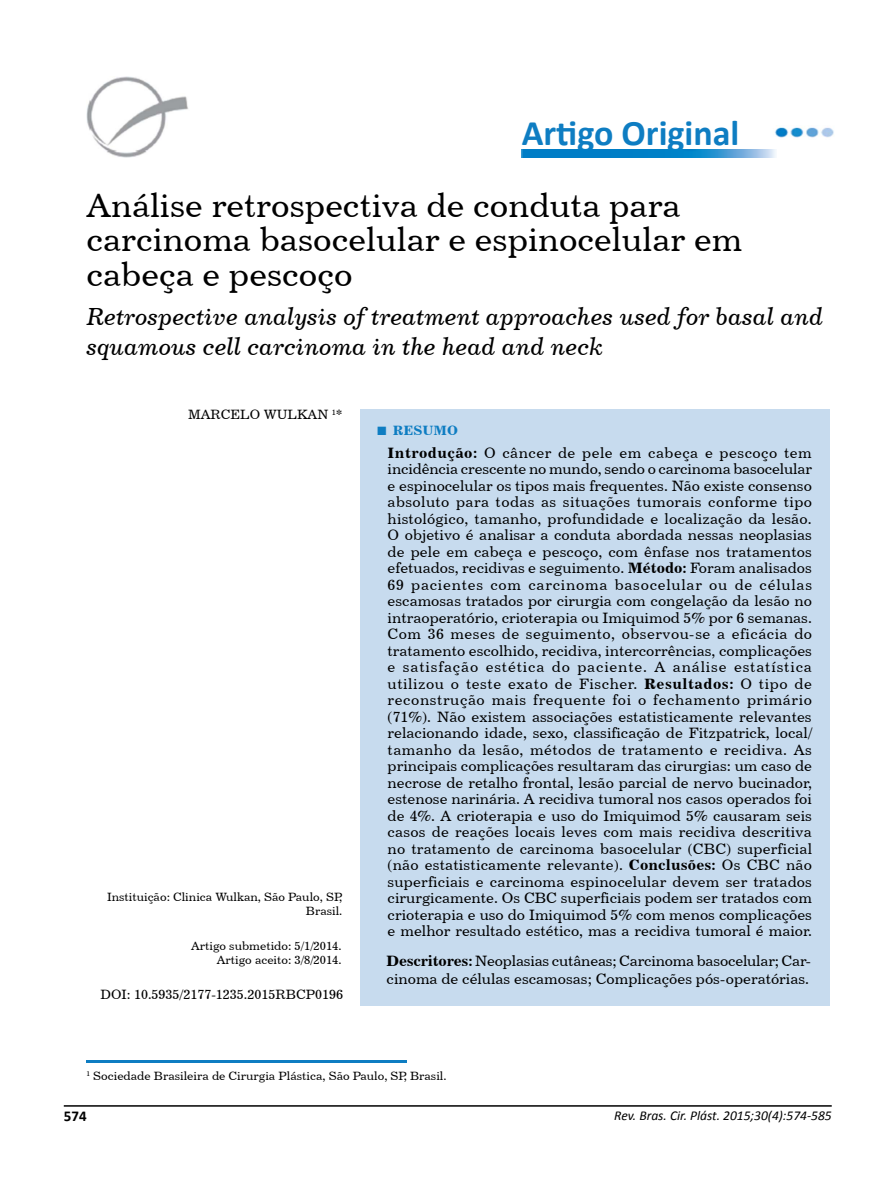
<style>
.page{position:relative;width:893px;height:1191px;background:#fff}
.page>*{position:absolute;margin:0;border:0;box-sizing:border-box;transform-origin:0 0}
.t1{font:700 36px "Calibri";color:#0e7dc2}
.t2{font:33.75px/34.5px "Century 731 BT Roman A";color:#000}
.t3{font:24.75px/30px "Century 731 BT Italic A";color:#000}
.t4{font:15px/16.5px "Century 731 BT Roman A";color:#000;text-align:justify}
.t5{font:700 15px "Calibri";color:#000}
.t6{font:13.5px "Century 731 BT Roman A";color:#000}
.t7{font:italic 13.5px "Calibri";color:#000}
.t8{font:13.5px "Century 731 BT Bold A";color:#0e7dc2}
.t9{font:12px/14.4px "Century 731 BT Roman A";color:#000;text-align:right}
.s1{font-family:"Times New Roman";font-weight:700;font-size:18px}
.s2{font-family:"Century 731 BT Bold A"}
</style>
<div class="page">
<hr style="left:64px;top:1105px;width:768px;height:1px;background:#000">
<img style="left:775px;top:127px;width:59px;height:11px">
<img style="left:521px;top:150px;width:255px;height:7px">
<img style="left:87px;top:77px;width:101px;height:81px">
<div style="left:360px;top:409px;width:470px;height:596px;background:#c7dbee"></div>
<hr style="left:86px;top:1060px;width:321px;height:3px;background:#0e7dc2">
<h1 class="t1" style="left:522px;top:108px;width:219px">Artigo Original</h1>
<h2 class="t2" style="left:86px;top:187px;width:657px">Análise retrospectiva de conduta para carcinoma basocelular e espinocelular em cabeça e pescoço</h2>
<h3 class="t3" style="left:87px;top:301px;width:738px">Retrospective analysis of treatment approaches used for basal and squamous cell carcinoma in the head and neck</h3>
<p class="t6" style="left:188px;top:406px;width:156px">MARCELO WULKAN <sup>1</sup>*</p>
<p class="t9" style="left:107px;top:889px;width:237px">Instituição: Clinica Wulkan, São Paulo, SP,<br>Brasil.</p>
<p class="t9" style="left:191px;top:938px;width:152px">Artigo submetido: 5/1/2014.<br>Artigo aceito: 3/8/2014.</p>
<p class="t6" style="left:101px;top:986px;width:244px">DOI: 10.5935/2177-1235.2015RBCP0196</p>
<p class="t8" style="left:376px;top:422px;width:83px"><span class="s1">■</span> RESUMO</p>
<p class="t4" style="left:388px;top:444px;width:426px"><span class="s2">Introdução:</span> O câncer de pele em cabeça e pescoço tem incidência crescente no mundo, sendo o carcinoma basocelular e espinocelular os tipos mais frequentes. Não existe consenso absoluto para todas as situações tumorais conforme tipo histológico, tamanho, profundidade e localização da lesão.<br>O objetivo é analisar a conduta abordada nessas neoplasias de pele em cabeça e pescoço, com ênfase nos tratamentos efetuados, recidivas e seguimento. <span class="s2">Método:</span> Foram analisados 69 pacientes com carcinoma basocelular ou de células escamosas tratados por cirurgia com congelação da lesão no intraoperatório, crioterapia ou Imiquimod 5% por 6 semanas.<br>Com 36 meses de seguimento, observou-se a eficácia do tratamento escolhido, recidiva, intercorrências, complicações e satisfação estética do paciente. A análise estatística utilizou o teste exato de Fischer. <span class="s2">Resultados:</span> O tipo de reconstrução mais frequente foi o fechamento primário (71%). Não existem associações estatisticamente relevantes relacionando idade, sexo, classificação de Fitzpatrick, local/ tamanho da lesão, métodos de tratamento e recidiva. As principais complicações resultaram das cirurgias: um caso de necrose de retalho frontal, lesão parcial de nervo bucinador, estenose narinária. A recidiva tumoral nos casos operados foi de 4%. A crioterapia e uso do Imiquimod 5% causaram seis casos de reações locais leves com mais recidiva descritiva no tratamento de carcinoma basocelular (CBC) superficial (não estatisticamente relevante). <span class="s2">Conclusões:</span> Os CBC não superficiais e carcinoma espinocelular devem ser tratados cirurgicamente. Os CBC superficiais podem ser tratados com crioterapia e uso do Imiquimod 5% com menos complicações e melhor resultado estético, mas a recidiva tumoral é maior.</p>
<p class="t4" style="left:387px;top:951px;width:426px;line-height:18px"><span class="s2">Descritores:</span> Neoplasias cutâneas; Carcinoma basocelular; Car&shy;cinoma de células escamosas; Complicações pós-operatórias.</p>
<p class="t9" style="left:86px;top:1069px;width:362px"><sup>1</sup> Sociedade Brasileira de Cirurgia Plástica, São Paulo, SP, Brasil.</p>
<p class="t5" style="left:64px;top:1105px;width:24px">574</p>
<p class="t7" style="left:614px;top:1106px;width:219px">Rev. Bras. Cir. Plást. 2015;30(4):574-585</p>
</div>
